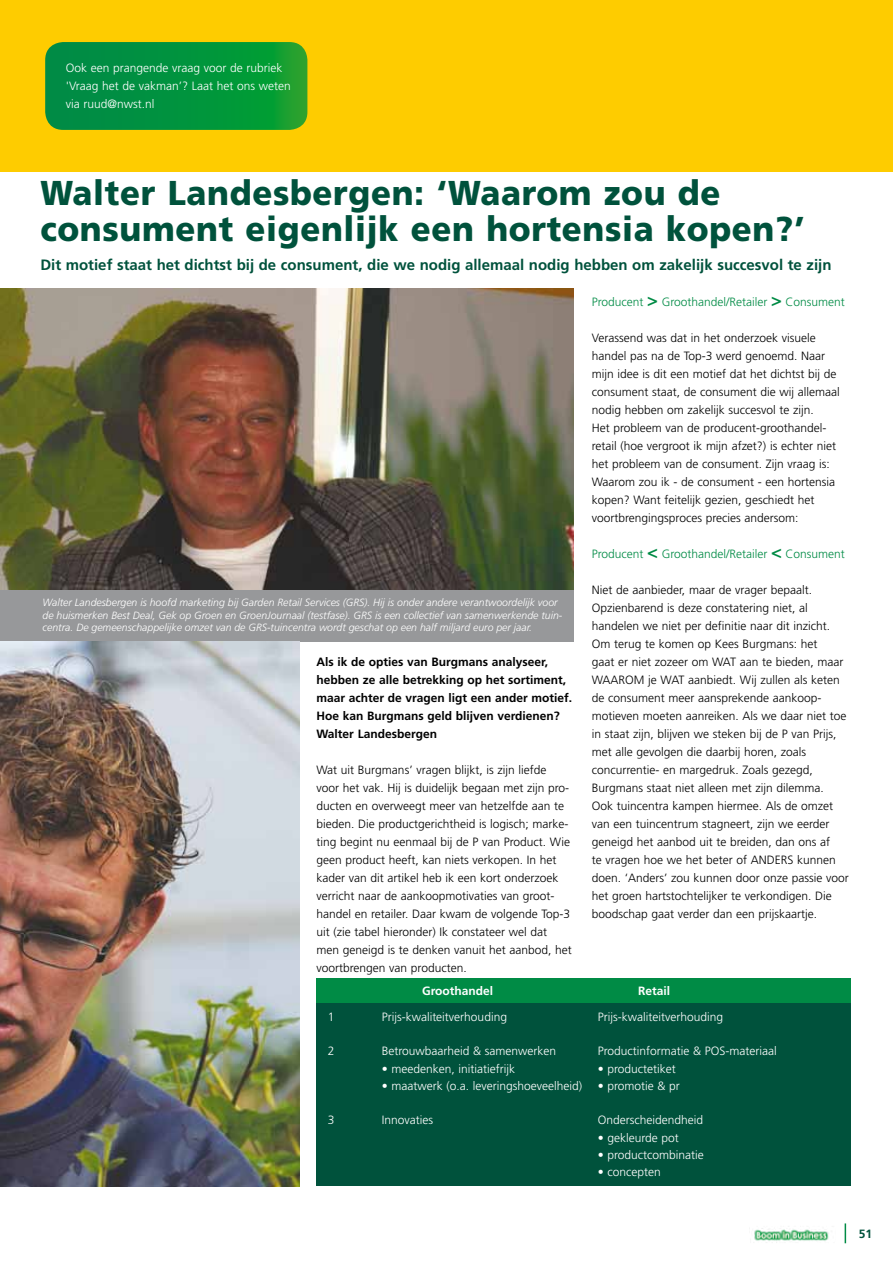
<style>
.page{position:relative;width:893px;height:1263px;background:#fff}
.page>*{position:absolute;margin:0;border:0;box-sizing:border-box;transform-origin:0 0}
.t1{font:900 34.5px/36px "Frutiger";letter-spacing:.02em;color:#00523c;scale:.95 1}
.t2{font:700 15px "Frutiger";color:#00523c}
.t3{font:300 12px/18px "Frutiger";color:#000}
.t4{font:300 12px/18px "Frutiger";color:#fff}
.t5{font:700 12px/18px "Frutiger";color:#000}
.t6{font:300 12px "Frutiger";color:#008b45}
.t7{font:700 12px "Frutiger";color:#fff}
.t8{font:700 12px "Frutiger";color:#00523c}
.t9{font:italic 300 10.5px/12.6px "Frutiger";color:#fff}
.s1{font-weight:700;font-size:18px}
</style>
<div class="page">
<svg style="left:845px;top:1223px;width:1px;height:20px"></svg>
<img style="left:754px;top:1228px;width:75px;height:15px">
<div style="left:0;top:0;width:893px;height:171px;background:#fecc00"></div>
<div style="left:316px;top:1001px;width:534px;height:185px;background:#00523c"></div>
<div style="left:316px;top:978px;width:534px;height:24px;background:#008b45"></div>
<img style="left:0;top:289px;width:574px;height:301px">
<div style="left:0;top:590px;width:574px;height:52px;background:#97989a"></div>
<img style="left:0;top:642px;width:300px;height:544px">
<svg style="left:45px;top:42px;width:262px;height:88px;background:#07953b"></svg>
<p class="t4" style="left:66px;top:59px;width:227px">Ook een prangende vraag voor de rubriek 'Vraag het de vakman’? Laat het ons weten via ruud@nwst.nl</p>
<h1 class="t1" style="left:40px;top:175px;width:806px">Walter Landesbergen: ‘Waarom zou de consument eigenlijk een hortensia kopen?’</h1>
<p class="t2" style="left:40px;top:256px;width:793px">Dit motief staat het dichtst bij de consument, die we nodig allemaal nodig hebben om zakelijk succesvol te zijn</p>
<p class="t9" style="left:43px;top:596px;width:521px">Walter Landesbergen is hoofd marketing bij Garden Retail Services (GRS). Hij is onder andere verantwoordelijk voor de huismerken Best Deal, Gek op Groen en GroenJournaal (testfase). GRS is een collectief van samenwerkende tuin&shy;centra. De gemeenschappelijke omzet van de GRS-tuincentra wordt geschat op een half miljard euro per jaar.</p>
<p class="t5" style="left:316px;top:653px;width:257px">Als ik de opties van Burgmans analyseer, hebben ze alle betrekking op het sortiment, maar achter de vragen ligt een ander motief.<br>Hoe kan Burgmans geld blijven verdienen?<br>Walter Landesbergen</p>
<p class="t3" style="left:316px;top:761px;width:257px">Wat uit Burgmans’ vragen blijkt, is zijn liefde voor het vak. Hij is duidelijk begaan met zijn pro&shy;ducten en overweegt meer van hetzelfde aan te bieden. Die productgerichtheid is logisch; marke&shy;ting begint nu eenmaal bij de P van Product. Wie geen product heeft, kan niets verkopen. In het kader van dit artikel heb ik een kort onderzoek verricht naar de aankoopmotivaties van groot&shy;handel en retailer. Daar kwam de volgende Top-3 uit (zie tabel hieronder) Ik constateer wel dat men geneigd is te denken vanuit het aanbod, het voortbrengen van producten.</p>
<p class="t6" style="left:592px;top:295px;width:255px">Producent <span class="s1">&gt;</span> Groothandel/Retailer <span class="s1">&gt;</span> Consument</p>
<p class="t3" style="left:592px;top:329px;width:250px">Verassend was dat in het onderzoek visuele handel pas na de Top-3 werd genoemd. Naar mijn idee is dit een motief dat het dichtst bij de consument staat, de consument die wij allemaal nodig hebben om zakelijk succesvol te zijn.<br>Het probleem van de producent-groothandel&shy;retail (hoe vergroot ik mijn afzet?) is echter niet het probleem van de consument. Zijn vraag is:<br>Waarom zou ik - de consument - een hortensia kopen? Want feitelijk gezien, geschiedt het voortbrengingsproces precies andersom:</p>
<p class="t6" style="left:592px;top:547px;width:255px">Producent <span class="s1">&lt;</span> Groothandel/Retailer <span class="s1">&lt;</span> Consument</p>
<p class="t3" style="left:592px;top:581px;width:259px">Niet de aanbieder, maar de vrager bepaalt.<br>Opzienbarend is deze constatering niet, al handelen we niet per definitie naar dit inzicht.<br>Om terug te komen op Kees Burgmans: het<br>gaat er niet zozeer om WAT aan te bieden, maar WAAROM je WAT aanbiedt. Wij zullen als keten de consument meer aansprekende aankoop&shy;motieven moeten aanreiken. Als we daar niet toe in staat zijn, blijven we steken bij de P van Prijs, met alle gevolgen die daarbij horen, zoals concurrentie- en margedruk. Zoals gezegd, Burgmans staat niet alleen met zijn dilemma.<br>Ook tuincentra kampen hiermee. Als de omzet van een tuincentrum stagneert, zijn we eerder geneigd het aanbod uit te breiden, dan ons af<br>te vragen hoe we het beter of ANDERS kunnen doen. ‘Anders’ zou kunnen door onze passie voor het groen hartstochtelijker te verkondigen. Die boodschap gaat verder dan een prijskaartje.</p>
<p class="t7" style="left:422px;top:984px;width:73px">Groothandel</p>
<p class="t7" style="left:638px;top:984px;width:34px">Retail</p>
<p class="t4" style="left:328px;top:1007px;width:8px">1</p>
<p class="t4" style="left:382px;top:1007px;width:127px">Prijs-kwaliteitverhouding</p>
<p class="t4" style="left:598px;top:1007px;width:127px">Prijs-kwaliteitverhouding</p>
<p class="t4" style="left:328px;top:1042px;width:8px">2</p>
<p class="t4" style="left:382px;top:1042px;width:176px">Betrouwbaarheid &amp; samenwerken</p>
<p class="t4" style="left:598px;top:1042px;width:181px">Productinformatie &amp; POS-materiaal</p>
<p class="t4" style="left:382px;top:1059px;width:135px">• meedenken, initiatiefrijk</p>
<p class="t4" style="left:598px;top:1059px;width:80px">• productetiket</p>
<p class="t4" style="left:382px;top:1076px;width:202px">• maatwerk (o.a. leveringshoeveelheid)</p>
<p class="t4" style="left:598px;top:1076px;width:84px">• promotie &amp; pr</p>
<p class="t4" style="left:328px;top:1111px;width:8px">3</p>
<p class="t4" style="left:382px;top:1111px;width:53px">Innovaties</p>
<p class="t4" style="left:598px;top:1111px;width:107px">Onderscheidendheid</p>
<p class="t4" style="left:598px;top:1128px;width:83px">• gekleurde pot</p>
<p class="t4" style="left:598px;top:1145px;width:108px">• productcombinatie</p>
<p class="t4" style="left:598px;top:1163px;width:65px">• concepten</p>
<p class="t8" style="left:859px;top:1227px;width:15px">51</p>
</div>
